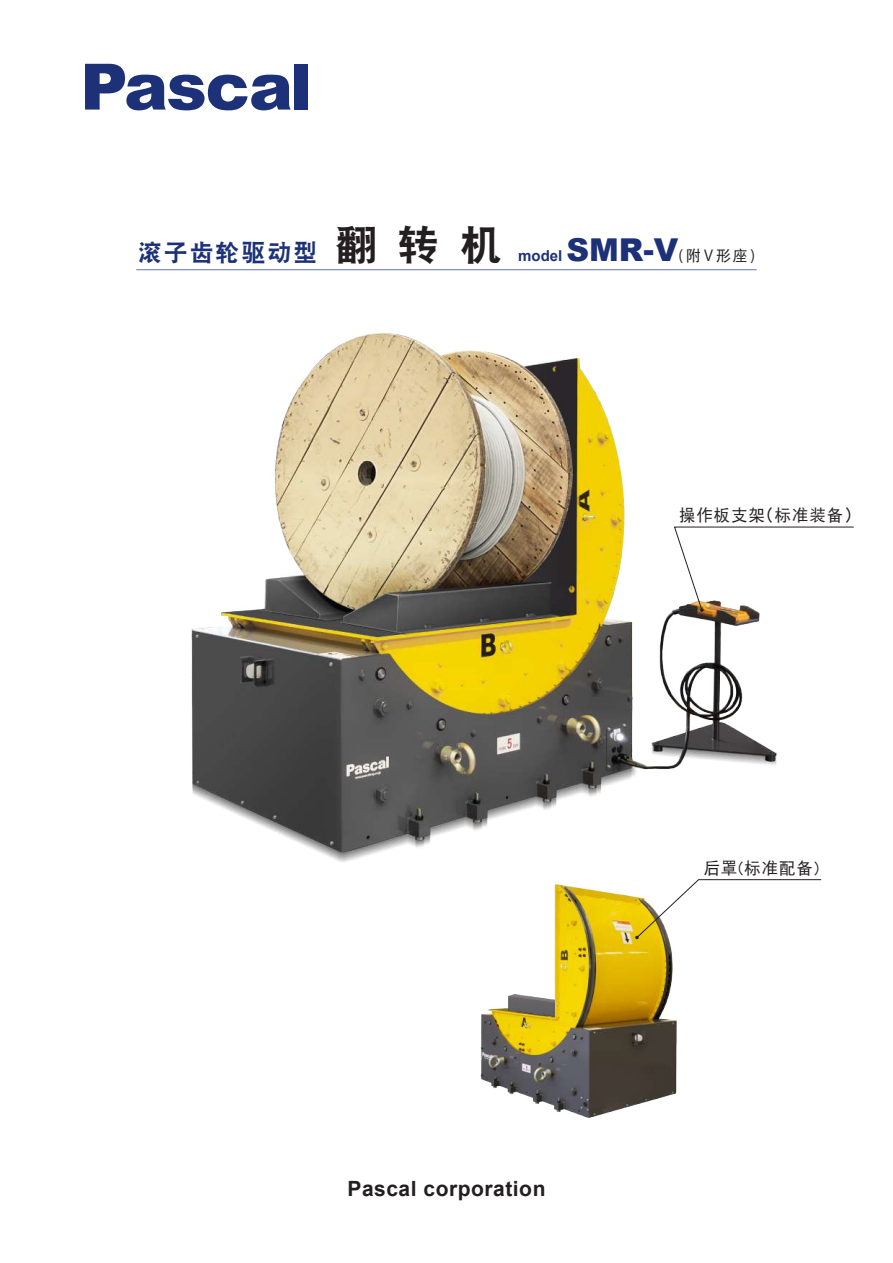
<style>
.page{position:relative;width:893px;height:1263px;background:#fff}
.page>*{position:absolute;margin:0;border:0;box-sizing:border-box;transform-origin:0 0}
.t1{font:24px "DF Hei GB W9";letter-spacing:.08em;color:#1c3177}
.t2{font:700 21px "Arial";letter-spacing:.025em;color:#231f20}
.t3{font:16.5px "DF Hei GB W5";letter-spacing:.05em;color:#231f20}
.t4{font:700 15px "Arial";color:#1c3177}
.s1{font-size:42px;color:#231f20}
.s2{font-weight:900;font-size:31.5px}
.s3{font-family:"Koz Go Pro";font-weight:400;color:#231f20}
.s4{font-family:"DF Hei GB W5";font-weight:400;color:#231f20}
</style>
<div class="page">
<img style="left:480px;top:898px;width:197px;height:220px">
<img style="left:191px;top:333px;width:643px;height:565px">
<img style="left:508px;top:995px;width:47px;height:25px">
<svg style="left:635px;top:879px;width:186px;height:60px"></svg>
<svg style="left:85px;top:64px;width:206px;height:46px"></svg>
<div style="left:294px;top:64px;width:14px;height:46px;background:#1c3177"></div>
<hr style="left:136px;top:269px;width:621px;height:1px;background:#1c3177">
<svg style="left:674px;top:527px;width:180px;height:85px"></svg>
<h1 class="t1" style="left:138px;top:240px;width:366px">滚子齿轮驱动型 <span class="s1">翻转机</span></h1>
<p class="t4" style="left:518px;top:245px;width:239px">model <span class="s2">SMR-V</span><span class="s3">(</span> <span class="s4">附</span> <span class="s3">V</span> <span class="s4">形座</span> <span class="s3">)</span></p>
<p class="t3" style="left:679px;top:506px;width:183px">操作板支架（标准装备）</p>
<p class="t3" style="left:704px;top:859px;width:117px">后罩(标准配备)</p>
<p class="t2" style="left:347px;top:1174px;width:199px">Pascal corporation</p>
</div>
